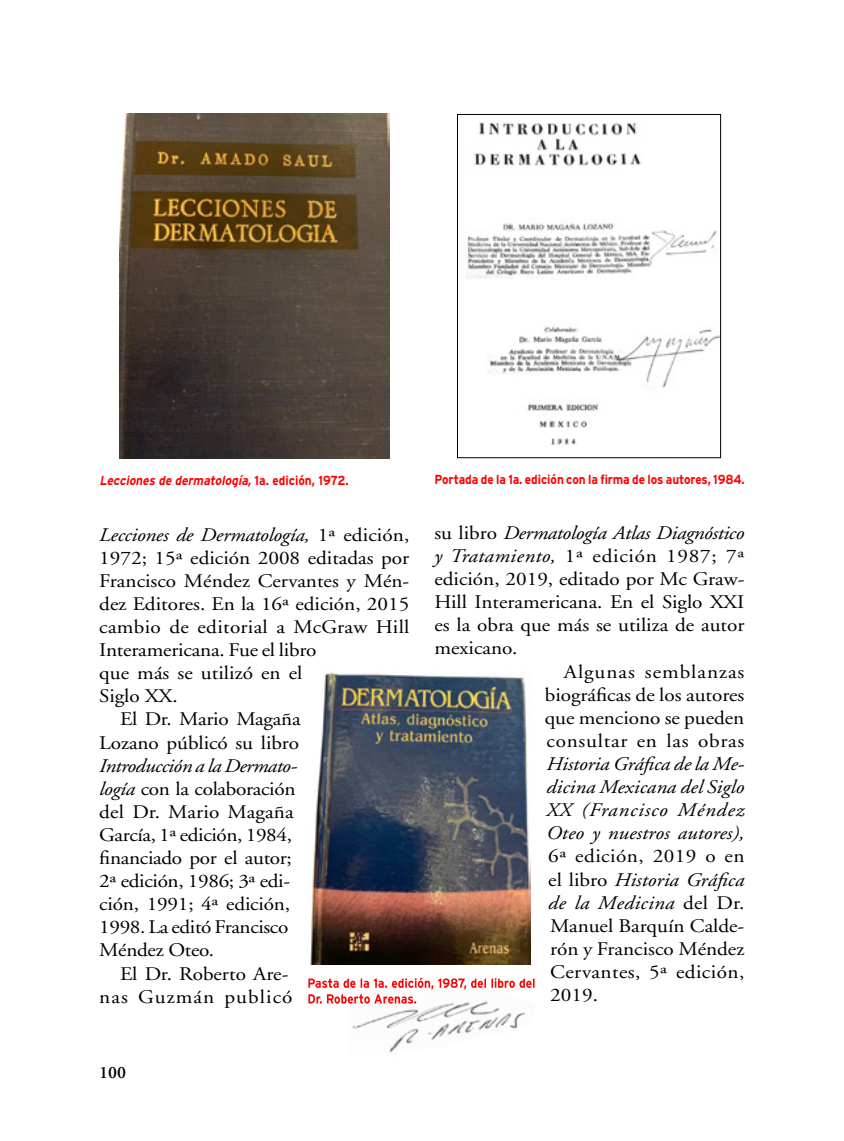
<style>
.page{position:relative;width:844px;height:1141px;background:#fff}
.page>*{position:absolute;margin:0;border:0;box-sizing:border-box;transform-origin:0 0}
.t1{font:19.25px/23.1px "Adobe Garamond";color:#000;scale:1.1 1}
.t2{font:italic 19.25px/23.1px "Adobe Garamond";letter-spacing:-.01em;color:#000;text-align:justify;scale:1.1 1}
.t3{font:19.25px "Adobe Garamond";letter-spacing:.035em;color:#000;scale:1.1 1}
.t4{font:19.25px/23.1px "Adobe Garamond";letter-spacing:.05em;color:#000;text-align:right;scale:1.1 1}
.t5{font:19.25px "Adobe Garamond";letter-spacing:.045em;color:#000;scale:1.1 1}
.t6{font:600 17.5px "Adobe Garamond";color:#000}
.t7{font:700 13.12px "Interstate";letter-spacing:-.005em;color:#f00;scale:.9 1}
.t8{font:italic 700 13.12px "Interstate";color:#f00;scale:.9 1}
.s1{font-style:normal}
.s2{font-style:italic}
</style>
<div class="page">
<img style="left:352px;top:1004px;width:174px;height:49px">
<img style="left:119px;top:114px;width:270px;height:344px">
<img style="left:466px;top:122px;width:252px;height:323px">
<div style="left:457px;top:114px;width:263px;height:344px;border:1px solid #000"></div>
<img style="left:310px;top:672px;width:220px;height:292px">
<svg style="left:308px;top:978px;width:226px;height:26px"></svg>
<p class="t8" style="left:100px;top:473px;width:278px">Lecciones de dermatología, <span class="s1">1 a . e d i c i ó n , 1 9 7 2 .</span></p>
<p class="t7" style="left:434px;top:472px;width:346px">Portada de la 1a. edición con la firma de los autores, 1984.</p>
<p class="t2" style="left:99px;top:524px;width:283px">Lecciones de Dermatología, <span class="s1">1ª edición,</span></p>
<p class="t1" style="left:99px;top:547px;width:283px">1972; 15ª edición 2008 editadas por</p>
<p class="t1" style="left:99px;top:570px;width:283px">Francisco Méndez Cervantes y Mén-</p>
<p class="t1" style="left:99px;top:593px;width:283px">dez Editores. En la 16ª edición, 2015</p>
<p class="t1" style="left:99px;top:616px;width:283px">cambio de editorial a McGraw Hill</p>
<p class="t1" style="left:99px;top:639px;width:199px">Interamericana. Fue el libro</p>
<p class="t1" style="left:99px;top:662px;width:186px">que más se utilizó en el</p>
<p class="t1" style="left:99px;top:685px;width:73px">Siglo XX.</p>
<p class="t1" style="left:120px;top:708px;width:165px">El Dr. Mario Magaña</p>
<p class="t1" style="left:99px;top:731px;width:183px">Lozano públicó su libro</p>
<p class="t1" style="left:99px;top:754px;width:181px"><span class="s2">Introducción a la Dermato&shy;logía</span> con la colaboración del Dr. Mario Magaña<br>García, 1ª edición, 1984, financiado por el autor;<br>2ª edición, 1986; 3ª edi&shy;ción, 1991; 4ª edición,<br>1998. La editó Francisco<br>Méndez Oteo.</p>
<p class="t4" style="left:99px;top:962px;width:177px">El Dr. Roberto Are&shy;nas Guzmán publicó</p>
<p class="t2" style="left:434px;top:522px;width:283px"><span class="s1">su libro</span> Dermatología Atlas Diagnóstico</p>
<p class="t3" style="left:434px;top:546px;width:283px"><span class="s2">y Tratamiento,</span> 1ª edición 1987; 7ª</p>
<p class="t1" style="left:434px;top:568px;width:283px">edición, 2019, editado por Mc Graw-</p>
<p class="t1" style="left:434px;top:591px;width:283px">Hill Interamericana. En el Siglo XXI</p>
<p class="t1" style="left:434px;top:614px;width:283px">es la obra que más se utiliza de autor</p>
<p class="t1" style="left:434px;top:637px;width:77px">mexicano.</p>
<p class="t5" style="left:563px;top:661px;width:166px">Algunas semblanzas</p>
<p class="t1" style="left:544px;top:683px;width:183px">biográficas de los autores</p>
<p class="t1" style="left:544px;top:707px;width:183px">que menciono se pueden</p>
<p class="t3" style="left:546px;top:730px;width:181px">consultar en las obras</p>
<p class="t2" style="left:546px;top:753px;width:181px">Historia Gráfica de la Me&shy;dicina Mexicana del Siglo XX (Francisco Méndez Oteo y nuestros autores),</p>
<p class="t1" style="left:548px;top:845px;width:180px;text-align:justify">6ª edición, 2019 o en el libro <span class="s2">Historia Gráfica de la Medicina</span> del Dr.<br>Manuel Barquín Calde&shy;rón y Francisco Méndez Cervantes, 5ª edición, 2019.</p>
<p class="t6" style="left:99px;top:1063px;width:28px">100</p>
</div>
